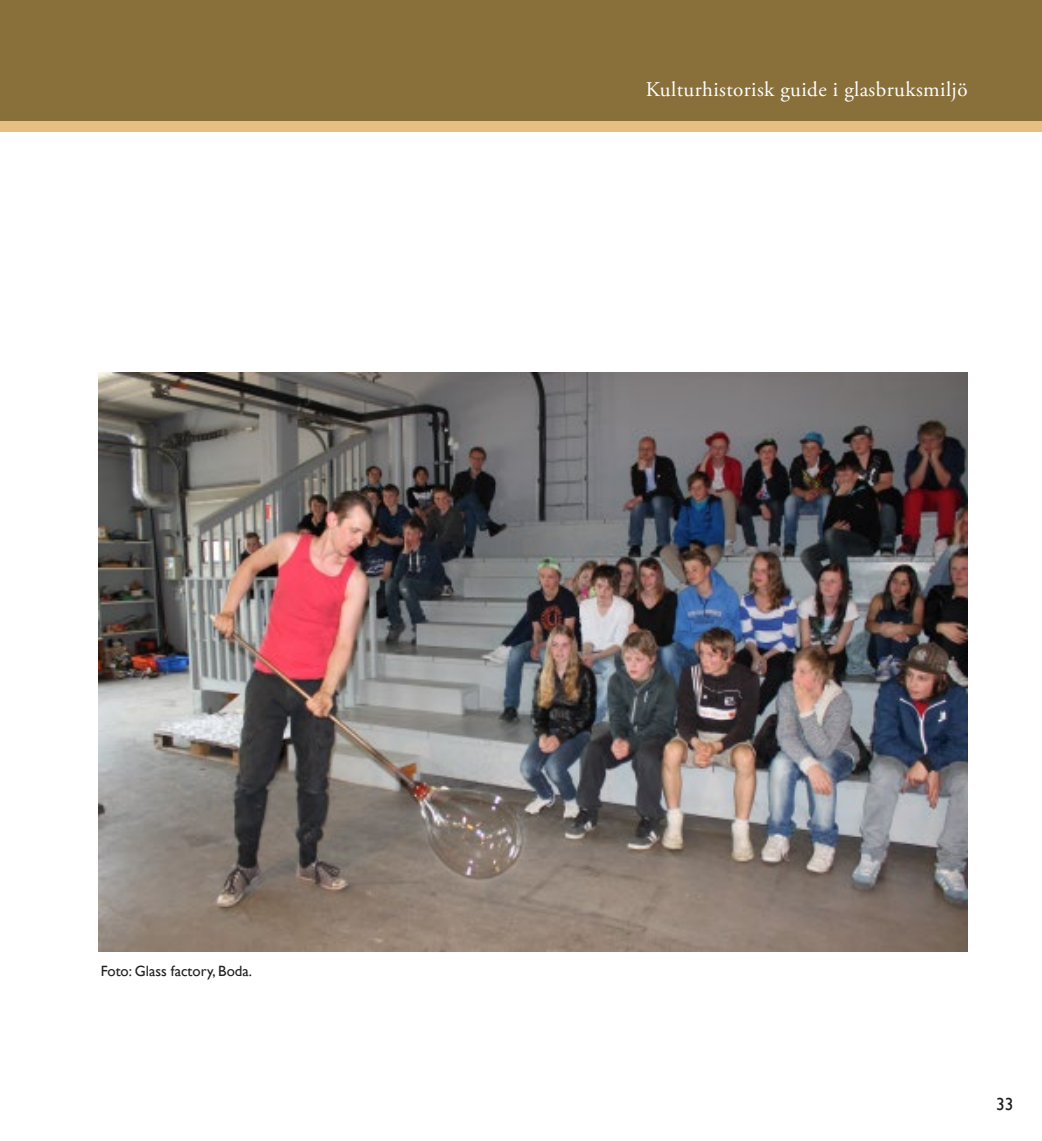
<style>
.page{position:relative;width:1042px;height:1141px;background:#fff}
.page>*{position:absolute;margin:0;border:0;box-sizing:border-box;transform-origin:0 0}
.t1{font:21px "Adobe Garamond Pro";letter-spacing:.02em;color:#fff}
.t2{font:17.5px "Gill Sans";color:#231f20}
.t3{font:14.88px "Gill Sans";color:#231f20}
</style>
<div class="page">
<div style="left:0;top:121px;width:1042px;height:11px;background:#e6c081"></div>
<div style="left:0;top:0;width:1042px;height:121px;background:#89703b"></div>
<img style="left:98px;top:372px;width:869px;height:579px">
<p class="t3" style="left:101px;top:963px;width:153px">Foto: Glass factory, Boda.</p>
<p class="t1" style="left:646px;top:77px;width:323px">Kulturhistorisk guide i glasbruksmiljö</p>
<p class="t2" style="left:996px;top:1094px;width:19px">33</p>
</div>
